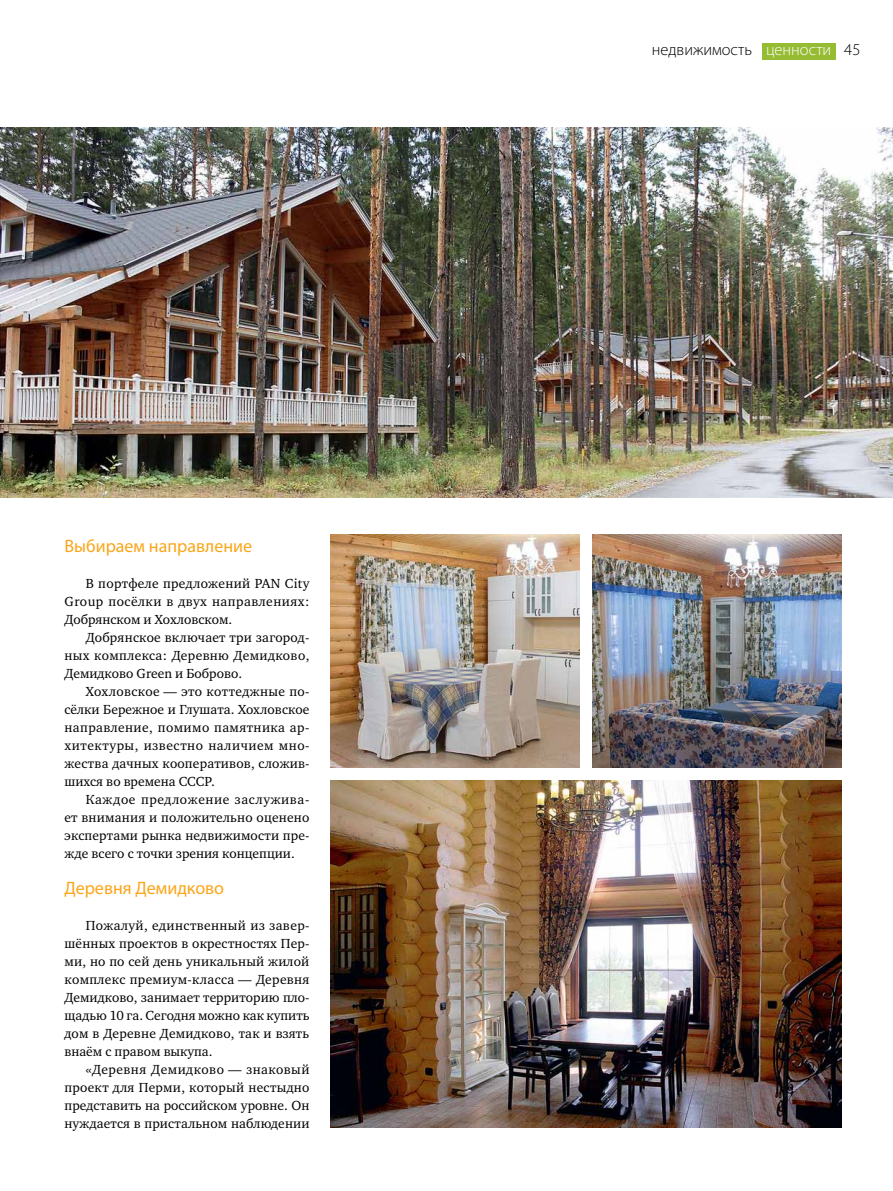
<style>
.page{position:relative;width:893px;height:1191px;background:#fff}
.page>*{position:absolute;margin:0;border:0;box-sizing:border-box;transform-origin:0 0}
.t1{font:18px "Myriad Pro";color:#faa61a}
.t2{font:300 16.5px "Myriad Pro";color:#000}
.t3{font:300 16.5px "Myriad Pro";color:#fff}
.t4{font:13.5px/18px "Charter ITC";letter-spacing:.01em;color:#000;text-align:justify}
.s1{color:#000}
</style>
<div class="page">
<div style="left:762px;top:43px;width:73px;height:16px;background:#96bc33"></div>
<img style="left:0;top:128px;width:893px;height:370px">
<img style="left:330px;top:534px;width:250px;height:233px">
<img style="left:330px;top:780px;width:512px;height:348px">
<img style="left:592px;top:534px;width:249px;height:233px">
<h1 class="t1" style="left:64px;top:535px;width:189px">Выбираем направление</h1>
<p class="t4" style="left:64px;top:574px;width:247px;text-indent:21px">В портфеле предложений PAN City Group посёлки в двух направлениях:<br>Добрянском и Хохловском.</p>
<p class="t4" style="left:64px;top:628px;width:246px;text-indent:21px">Добрянское включает три загород&shy;ных комплекса: Деревню Демидково, Демидково Green и Боброво.</p>
<p class="t4" style="left:64px;top:682px;width:247px;text-indent:21px">Хохловское — это коттеджные по&shy;сёлки Бережное и Глушата. Хохловское направление, помимо памятника ар&shy;хитектуры, известно наличием мно&shy;жества дачных кооперативов, сложив&shy;шихся во времена СССР.</p>
<p class="t4" style="left:64px;top:790px;width:247px;text-indent:21px">Каждое предложение заслужива&shy;ет внимания и положительно оценено экспертами рынка недвижимости пре&shy;жде всего с точки зрения концепции.</p>
<h1 class="t1" style="left:64px;top:877px;width:161px">Деревня Демидково</h1>
<p class="t4" style="left:64px;top:916px;width:247px;text-indent:21px">Пожалуй, единственный из завер&shy;шённых проектов в окрестностях Пер&shy;ми, но по сей день уникальный жилой комплекс премиум-класса — Деревня Демидково, занимает территорию пло&shy;щадью 10 га. Сегодня можно как купить дом в Деревне Демидково, так и взять внаём с правом выкупа.</p>
<p class="t4" style="left:64px;top:1060px;width:247px;text-indent:21px">«Деревня Демидково — знаковый проект для Перми, который нестыдно представить на российском уровне. Он нуждается в пристальном наблюдении</p>
<p class="t2" style="left:652px;top:40px;width:102px">недвижимость</p>
<p class="t3" style="left:766px;top:40px;width:96px">ценности <span class="s1">45</span></p>
</div>
